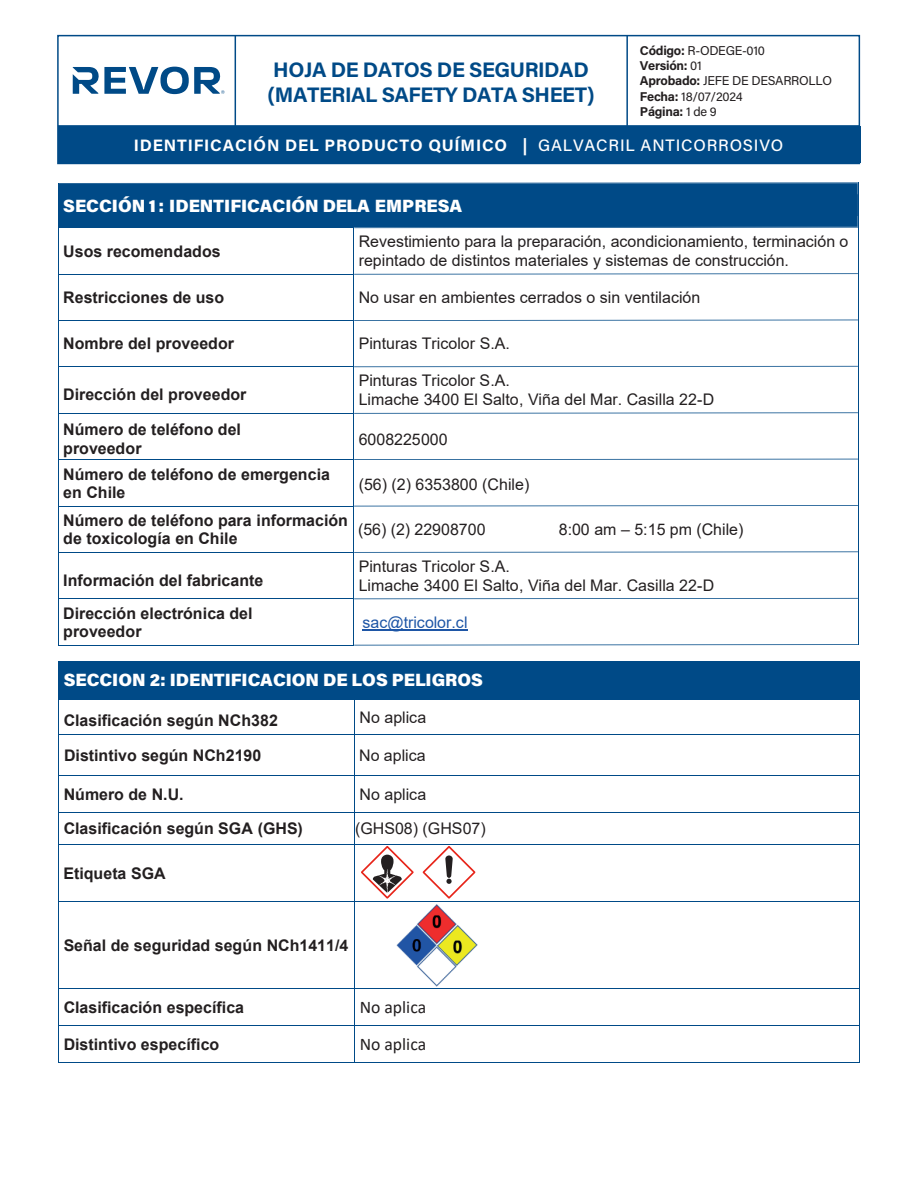
<style>
.page{position:relative;width:918px;height:1188px;background:#fff}
.page>*{position:absolute;margin:0;border:0;box-sizing:border-box;transform-origin:0 0}
.t1{font:700 21px/25.2px "Acumin Pro";letter-spacing:-.02em;color:#004a87}
.t2{font:900 17.7px "Acumin Pro";letter-spacing:-.005em;color:#fff}
.t3{font:17.7px "Calibri";color:#231f20}
.t4{font:700 16.5px "Acumin Pro";letter-spacing:.05em;color:#fff}
.t5{font:700 16.05px/18.5px "Arial";color:#231f20}
.t6{font:16.05px/18.8px "Arial";color:#231f20}
.t7{font:16.05px "Arial";color:#1e56a6}
.t8{font:12.75px/15.3px "Acumin Pro";letter-spacing:-.02em;color:#231f20}
.s1{font-weight:700}
.s2{font-weight:500}
</style>
<div class="page">
<div style="left:58px;top:182px;width:801px;height:46px;background:#004a87"></div>
<hr style="left:58px;top:228px;width:1px;height:46px;background:#004a87">
<hr style="left:353px;top:228px;width:1px;height:46px;background:#004a87">
<hr style="left:858px;top:228px;width:1px;height:45px;background:#004a87">
<hr style="left:59px;top:274px;width:294px;height:1px;background:#004a87">
<svg style="left:353px;top:273px;width:506px;height:2px"></svg>
<hr style="left:58px;top:275px;width:1px;height:45px;background:#004a87">
<hr style="left:353px;top:275px;width:1px;height:45px;background:#004a87">
<hr style="left:858px;top:274px;width:1px;height:46px;background:#004a87">
<hr style="left:59px;top:320px;width:294px;height:1px;background:#004a87">
<svg style="left:353px;top:320px;width:505px;height:1px"></svg>
<hr style="left:58px;top:321px;width:1px;height:45px;background:#004a87">
<hr style="left:353px;top:321px;width:1px;height:45px;background:#004a87">
<hr style="left:858px;top:320px;width:1px;height:46px;background:#004a87">
<hr style="left:59px;top:366px;width:294px;height:1px;background:#004a87">
<svg style="left:353px;top:366px;width:506px;height:1px"></svg>
<hr style="left:58px;top:367px;width:1px;height:46px;background:#004a87">
<hr style="left:353px;top:367px;width:1px;height:46px;background:#004a87">
<hr style="left:858px;top:367px;width:1px;height:45px;background:#004a87">
<hr style="left:59px;top:413px;width:294px;height:1px;background:#004a87">
<svg style="left:353px;top:412px;width:506px;height:2px"></svg>
<hr style="left:58px;top:414px;width:1px;height:45px;background:#004a87">
<hr style="left:353px;top:414px;width:1px;height:45px;background:#004a87">
<hr style="left:858px;top:413px;width:1px;height:46px;background:#004a87">
<hr style="left:59px;top:459px;width:294px;height:1px;background:#004a87">
<svg style="left:353px;top:459px;width:505px;height:1px"></svg>
<hr style="left:58px;top:460px;width:1px;height:46px;background:#004a87">
<hr style="left:353px;top:460px;width:1px;height:46px;background:#004a87">
<hr style="left:858px;top:459px;width:1px;height:46px;background:#004a87">
<hr style="left:59px;top:506px;width:294px;height:1px;background:#004a87">
<svg style="left:354px;top:505px;width:505px;height:2px"></svg>
<hr style="left:58px;top:506px;width:1px;height:46px;background:#004a87">
<hr style="left:353px;top:506px;width:1px;height:46px;background:#004a87">
<hr style="left:858px;top:506px;width:1px;height:45px;background:#004a87">
<hr style="left:59px;top:552px;width:294px;height:1px;background:#004a87">
<svg style="left:353px;top:551px;width:506px;height:2px"></svg>
<hr style="left:58px;top:553px;width:1px;height:45px;background:#004a87">
<hr style="left:353px;top:553px;width:1px;height:45px;background:#004a87">
<hr style="left:858px;top:552px;width:1px;height:46px;background:#004a87">
<hr style="left:363px;top:630px;width:105px;height:1px;background:#1e56a6">
<hr style="left:59px;top:598px;width:294px;height:1px;background:#004a87">
<svg style="left:353px;top:598px;width:506px;height:1px"></svg>
<hr style="left:58px;top:599px;width:1px;height:46px;background:#004a87">
<hr style="left:59px;top:645px;width:294px;height:1px;background:#004a87">
<hr style="left:353px;top:599px;width:1px;height:46px;background:#004a87">
<hr style="left:858px;top:599px;width:1px;height:45px;background:#004a87">
<svg style="left:353px;top:644px;width:506px;height:2px"></svg>
<div style="left:59px;top:662px;width:800px;height:37px;background:#004a87"></div>
<hr style="left:59px;top:661px;width:800px;height:1px;background:#004a87">
<hr style="left:58px;top:662px;width:1px;height:37px;background:#004a87">
<hr style="left:859px;top:662px;width:1px;height:37px;background:#004a87">
<hr style="left:59px;top:699px;width:295px;height:1px;background:#004a87">
<hr style="left:355px;top:699px;width:504px;height:1px;background:#004a87">
<hr style="left:58px;top:700px;width:1px;height:34px;background:#004a87">
<hr style="left:354px;top:700px;width:1px;height:34px;background:#004a87">
<hr style="left:859px;top:700px;width:1px;height:34px;background:#004a87">
<hr style="left:59px;top:734px;width:295px;height:1px;background:#004a87">
<hr style="left:355px;top:734px;width:504px;height:1px;background:#004a87">
<hr style="left:58px;top:734px;width:1px;height:42px;background:#004a87">
<hr style="left:354px;top:734px;width:1px;height:42px;background:#004a87">
<hr style="left:859px;top:734px;width:1px;height:42px;background:#004a87">
<hr style="left:59px;top:776px;width:295px;height:1px;background:#004a87">
<hr style="left:355px;top:776px;width:504px;height:1px;background:#004a87">
<hr style="left:58px;top:776px;width:1px;height:36px;background:#004a87">
<hr style="left:354px;top:776px;width:1px;height:36px;background:#004a87">
<hr style="left:859px;top:776px;width:1px;height:36px;background:#004a87">
<hr style="left:59px;top:812px;width:295px;height:1px;background:#004a87">
<hr style="left:355px;top:812px;width:504px;height:1px;background:#004a87">
<hr style="left:58px;top:813px;width:1px;height:31px;background:#004a87">
<hr style="left:354px;top:813px;width:1px;height:31px;background:#004a87">
<hr style="left:859px;top:813px;width:1px;height:31px;background:#004a87">
<hr style="left:59px;top:844px;width:295px;height:1px;background:#004a87">
<hr style="left:355px;top:844px;width:504px;height:1px;background:#004a87">
<hr style="left:58px;top:845px;width:1px;height:56px;background:#004a87">
<hr style="left:859px;top:845px;width:1px;height:56px;background:#004a87">
<hr style="left:59px;top:901px;width:295px;height:1px;background:#004a87">
<hr style="left:355px;top:901px;width:504px;height:1px;background:#004a87">
<hr style="left:58px;top:902px;width:1px;height:87px;background:#004a87">
<hr style="left:354px;top:902px;width:1px;height:87px;background:#004a87">
<hr style="left:859px;top:902px;width:1px;height:87px;background:#004a87">
<hr style="left:59px;top:989px;width:295px;height:1px;background:#004a87">
<hr style="left:355px;top:989px;width:504px;height:1px;background:#004a87">
<hr style="left:58px;top:989px;width:1px;height:37px;background:#004a87">
<hr style="left:354px;top:989px;width:1px;height:37px;background:#004a87">
<hr style="left:859px;top:989px;width:1px;height:37px;background:#004a87">
<hr style="left:59px;top:1026px;width:295px;height:1px;background:#004a87">
<hr style="left:355px;top:1026px;width:504px;height:1px;background:#004a87">
<hr style="left:58px;top:1026px;width:1px;height:37px;background:#004a87">
<hr style="left:59px;top:1063px;width:295px;height:1px;background:#004a87">
<hr style="left:354px;top:1026px;width:1px;height:37px;background:#004a87">
<hr style="left:355px;top:1063px;width:504px;height:1px;background:#004a87">
<hr style="left:859px;top:1026px;width:1px;height:37px;background:#004a87">
<img style="left:396px;top:904px;width:82px;height:82px">
<svg style="left:354px;top:844px;width:60px;height:58px"></svg>
<svg style="left:422px;top:846px;width:54px;height:53px"></svg>
<div style="left:58px;top:126px;width:802px;height:37px;background:#004a87"></div>
<div style="left:57px;top:35px;width:803px;height:129px;border:2px solid #004a87"></div>
<hr style="left:58px;top:125px;width:801px;height:2px;background:#004a87">
<hr style="left:235px;top:36px;width:1px;height:90px;background:#004a87">
<hr style="left:626px;top:36px;width:2px;height:90px;background:#004a87">
<svg style="left:73px;top:67px;width:152px;height:27px"></svg>
<p class="t8" style="left:640px;top:42px;width:194px"><span class="s1">Código:</span> R-ODEGE-010<br><span class="s1">Versión:</span> 01<br><span class="s1">Aprobado:</span> JEFE DE DESARROLLO<br><span class="s1">Fecha:</span> 18/07/2024<br><span class="s1">Página:</span> 1 de 9</p>
<h1 class="t1" style="left:268px;top:56px;width:328px">HOJA DE DATOS DE SEGURIDAD (MATERIAL SAFETY DATA SHEET)</h1>
<p class="t4" style="left:134px;top:133px;width:651px">IDENTIFICACIÓN DEL PRODUCTO QUÍMICO | <span class="s2">GALVACRIL ANTICORROSIVO</span></p>
<p class="t2" style="left:63px;top:194px;width:400px">SECCIÓN 1 : IDENTIFICACIÓN DELA EMPRESA</p>
<p class="t5" style="left:63px;top:242px;width:159px">Usos recomendados</p>
<p class="t6" style="left:359px;top:232px;width:491px;line-height:19.2px">Revestimiento para la preparación, acondicionamiento, terminación o repintado de distintos materiales y sistemas de construcción.</p>
<p class="t5" style="left:63px;top:288px;width:162px">Restricciones de uso</p>
<p class="t6" style="left:359px;top:288px;width:343px">No usar en ambientes cerrados o sin ventilación</p>
<p class="t5" style="left:63px;top:335px;width:172px">Nombre del proveedor</p>
<p class="t6" style="left:359px;top:334px;width:153px">Pinturas Tricolor S.A.</p>
<p class="t5" style="left:63px;top:386px;width:185px">Dirección del proveedor</p>
<p class="t6" style="left:359px;top:371px;width:357px">Pinturas Tricolor S.A.<br>Limache 3400 El Salto, Viña del Mar. Casilla 22-D</p>
<p class="t5" style="left:63px;top:421px;width:179px">Número de teléfono del proveedor</p>
<p class="t6" style="left:359px;top:430px;width:90px">6008225000</p>
<p class="t5" style="left:63px;top:465px;width:268px">Número de teléfono de emergencia en Chile</p>
<p class="t6" style="left:359px;top:475px;width:172px">(56) (2) 6353800 (Chile)</p>
<p class="t5" style="left:63px;top:511px;width:286px">Número de teléfono para información de toxicología en Chile</p>
<p class="t6" style="left:358px;top:520px;width:129px">(56) (2) 22908700</p>
<p class="t6" style="left:559px;top:520px;width:186px">8:00 am – 5:15 pm (Chile)</p>
<p class="t5" style="left:63px;top:571px;width:202px">Información del fabricante</p>
<p class="t6" style="left:359px;top:557px;width:357px">Pinturas Tricolor S.A.<br>Limache 3400 El Salto, Viña del Mar. Casilla 22-D</p>
<p class="t5" style="left:63px;top:604px;width:191px">Dirección electrónica del proveedor</p>
<p class="t7" style="left:363px;top:611px;width:106px">sac@tricolor.cl</p>
<p class="t2" style="left:64px;top:667px;width:421px">SECCION 2: IDENTIFICACION DE LOS PELIGROS</p>
<p class="t5" style="left:64px;top:712px;width:216px">Clasificación según NCh382</p>
<p class="t6" style="left:360px;top:708px;width:68px">No aplica</p>
<p class="t5" style="left:64px;top:746px;width:199px">Distintivo según NCh2190</p>
<p class="t6" style="left:359px;top:746px;width:68px">No aplica</p>
<p class="t5" style="left:64px;top:785px;width:121px">Número de N.U.</p>
<p class="t6" style="left:360px;top:785px;width:68px">No aplica</p>
<p class="t5" style="left:64px;top:820px;width:241px">Clasificación según SGA (GHS)</p>
<p class="t6" style="left:355px;top:819px;width:132px">(GHS08) (GHS07)</p>
<p class="t5" style="left:63px;top:864px;width:104px">Etiqueta SGA</p>
<p class="t5" style="left:64px;top:936px;width:286px">Señal de seguridad según NCh1411/4</p>
<p class="t5" style="left:64px;top:999px;width:182px">Clasificación específica</p>
<p class="t3" style="left:360px;top:995px;width:68px">No aplica</p>
<p class="t5" style="left:64px;top:1036px;width:157px">Distintivo específico</p>
<p class="t3" style="left:360px;top:1032px;width:68px">No aplica</p>
</div>
